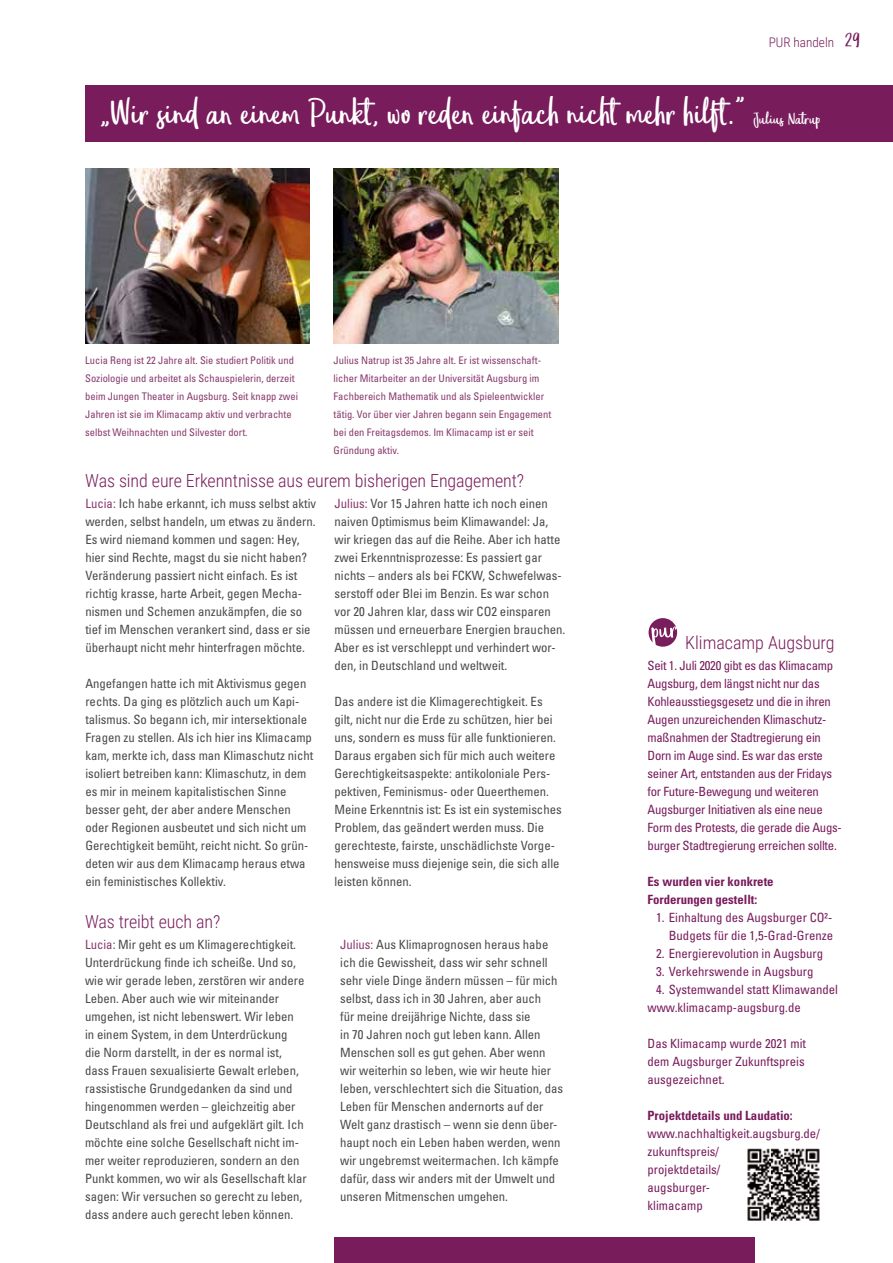
<style>
.page{position:relative;width:893px;height:1263px;background:#fff}
.page>*{position:absolute;margin:0;border:0;box-sizing:border-box;transform-origin:0 0}
.t1{font:39px "Eufoniem One";color:#fff}
.t2{font:300 18px "Roboto Condensed";letter-spacing:-.005em;color:#781c5c}
.t3{font:300 13.2px "Roboto Condensed";color:#781c5c}
.t4{font:condensed 12.75px/18px "Univers LT Std";color:#4a4a49}
.t5{font:condensed 12.75px/18px "Univers LT Std";letter-spacing:-.02em;color:#781c5c}
.t6{font:condensed 12.75px/18px "Univers LT Std";color:#781c5c}
.t7{font:700 condensed 12.75px/18px "Univers LT Std";color:#781c5c}
.t8{font:condensed 10.5px/18px "Univers LT Std";color:#88396d}
.s1{font-family:"Eufoniem One";font-weight:400;font-size:21px}
.s2{font-size:18px}
.s3{color:#88396d}
</style>
<div class="page">
<div style="left:334px;top:1237px;width:421px;height:26px;background:#781c5c"></div>
<img style="left:85px;top:168px;width:225px;height:175px">
<img style="left:334px;top:168px;width:224px;height:175px">
<div style="left:85px;top:85px;width:808px;height:57px;background:#781c5c"></div>
<svg style="left:649px;top:618px;width:28px;height:29px"></svg>
<img style="left:747px;top:1148px;width:73px;height:73px">
<p class="t3" style="left:769px;top:33px;width:93px">PUR handeln <span class="s1">29</span></p>
<h1 class="t1" style="left:100px;top:92px;width:722px">„Wir sind an einem Punkt, wo reden einfach nicht mehr hilft." <span class="s2">Julius Natrup</span></h1>
<p class="t8" style="left:85px;top:351px;width:214px">Lucia Reng ist 22 Jahre alt. Sie studiert Politik und Soziologie und arbeitet als Schauspielerin, derzeit beim Jungen Theater in Augsburg. Seit knapp zwei Jahren ist sie im Klimacamp aktiv und verbrachte selbst Weihnachten und Silvester dort.</p>
<p class="t8" style="left:334px;top:351px;width:219px">Julius Natrup ist 35 Jahre alt. Er ist wissenschaft&shy;licher Mitarbeiter an der Universität Augsburg im Fachbereich Mathematik und als Spieleentwickler tätig. Vor über vier Jahren begann sein Engagement bei den Freitagsdemos. Im Klimacamp ist er seit Gründung aktiv.</p>
<h2 class="t2" style="left:85px;top:468px;width:440px">Was sind eure Erkenntnisse aus eurem bisherigen Engagement?</h2>
<p class="t4" style="left:85px;top:494px;width:232px"><span class="s3">Lucia:</span> Ich habe erkannt, ich muss selbst aktiv werden, selbst handeln, um etwas zu ändern.<br>Es wird niemand kommen und sagen: Hey, hier sind Rechte, magst du sie nicht haben?<br>Veränderung passiert nicht einfach. Es ist richtig krasse, harte Arbeit, gegen Mecha&shy;nismen und Schemen anzukämpfen, die so tief im Menschen verankert sind, dass er sie überhaupt nicht mehr hinterfragen möchte.</p>
<p class="t4" style="left:85px;top:674px;width:230px">Angefangen hatte ich mit Aktivismus gegen rechts. Da ging es plötzlich auch um Kapi&shy;talismus. So begann ich, mir intersektionale Fragen zu stellen. Als ich hier ins Klimacamp kam, merkte ich, dass man Klimaschutz nicht isoliert betreiben kann: Klimaschutz, in dem es mir in meinem kapitalistischen Sinne besser geht, der aber andere Menschen oder Regionen ausbeutet und sich nicht um Gerechtigkeit bemüht, reicht nicht. So grün&shy;deten wir aus dem Klimacamp heraus etwa ein feministisches Kollektiv.</p>
<h2 class="t2" style="left:85px;top:909px;width:137px">Was treibt euch an?</h2>
<p class="t4" style="left:334px;top:494px;width:232px"><span class="s3">Julius:</span> Vor 15 Jahren hatte ich noch einen naiven Optimismus beim Klimawandel: Ja, wir kriegen das auf die Reihe. Aber ich hatte zwei Erkenntnisprozesse: Es passiert gar nichts – anders als bei FCKW, Schwefelwas&shy;serstoff oder Blei im Benzin. Es war schon vor 20 Jahren klar, dass wir CO2 einsparen müssen und erneuerbare Energien brauchen.<br>Aber es ist verschleppt und verhindert wor&shy;den, in Deutschland und weltweit.</p>
<p class="t4" style="left:334px;top:692px;width:229px">Das andere ist die Klimagerechtigkeit. Es gilt, nicht nur die Erde zu schützen, hier bei uns, sondern es muss für alle funktionieren.<br>Daraus ergaben sich für mich auch weitere Gerechtigkeitsaspekte: antikoloniale Pers&shy;pektiven, Feminismus- oder Queerthemen.<br>Meine Erkenntnis ist: Es ist ein systemisches Problem, das geändert werden muss. Die gerechteste, fairste, unschädlichste Vorge&shy;hensweise muss diejenige sein, die sich alle leisten können.</p>
<p class="t4" style="left:85px;top:935px;width:223px"><span class="s3">Lucia:</span> Mir geht es um Klimagerechtigkeit.<br>Unterdrückung finde ich scheiße. Und so, wie wir gerade leben, zerstören wir andere Leben. Aber auch wie wir miteinander umgehen, ist nicht lebenswert. Wir leben<br>in einem System, in dem Unterdrückung<br>die Norm darstellt, in der es normal ist, dass Frauen sexualisierte Gewalt erleben, rassistische Grundgedanken da sind und hingenommen werden – gleichzeitig aber Deutschland als frei und aufgeklärt gilt. Ich möchte eine solche Gesellschaft nicht im&shy;mer weiter reproduzieren, sondern an den Punkt kommen, wo wir als Gesellschaft klar sagen: Wir versuchen so gerecht zu leben, dass andere auch gerecht leben können<span class="s3">.</span></p>
<p class="t4" style="left:340px;top:935px;width:225px"><span class="s3">Julius:</span> Aus Klimaprognosen heraus habe ich die Gewissheit, dass wir sehr schnell sehr viele Dinge ändern müssen – für mich selbst, dass ich in 30 Jahren, aber auch<br>für meine dreijährige Nichte, dass sie<br>in 70 Jahren noch gut leben kann. Allen Menschen soll es gut gehen. Aber wenn wir weiterhin so leben, wie wir heute hier leben, verschlechtert sich die Situation, das Leben für Menschen andernorts auf der Welt ganz drastisch – wenn sie denn über&shy;haupt noch ein Leben haben werden, wenn wir ungebremst weitermachen. Ich kämpfe dafür, dass wir anders mit der Umwelt und unseren Mitmenschen umgehen.</p>
<h2 class="t2" style="left:685px;top:630px;width:151px">Klimacamp Augsburg</h2>
<p class="t5" style="left:647px;top:656px;width:196px">Seit 1. Juli 2020 gibt es das Klimacamp Augsburg, dem längst nicht nur das Kohleausstiegsgesetz und die in ihren Augen unzureichenden Klimaschutz&shy;maßnahmen der Stadtregierung ein Dorn im Auge sind. Es war das erste seiner Art, entstanden aus der Fridays for Future-Bewegung und weiteren Augsburger Initiativen als eine neue Form des Protests, die gerade die Augs&shy;burger Stadtregierung erreichen sollte.</p>
<p class="t7" style="left:647px;top:872px;width:128px">Es wurden vier konkrete<br>Forderungen gestellt:</p>
<p class="t6" style="left:656px;top:908px;width:179px;text-align:right">1. Einhaltung des Augsburger CO²-<br>Budgets für die 1,5-Grad-Grenze</p>
<p class="t6" style="left:656px;top:944px;width:169px">2. Energierevolution in Augsburg</p>
<p class="t6" style="left:656px;top:962px;width:159px">3. Verkehrswende in Augsburg</p>
<p class="t6" style="left:647px;top:980px;width:192px;text-indent:9px">4. Systemwandel statt Klimawandel www.klimacamp-augsburg.de</p>
<p class="t5" style="left:647px;top:1034px;width:160px;text-align:justify">Das Klimacamp wurde 2021 mit dem Augsburger Zukunftspreis ausgezeichnet.</p>
<p class="t7" style="left:647px;top:1107px;width:147px">Projektdetails und Laudatio:</p>
<p class="t6" style="left:647px;top:1124px;width:174px">www.nachhaltigkeit.augsburg.de/ zukunftspreis/<br>projektdetails/<br>augsburger-<br>klimacamp</p>
</div>
